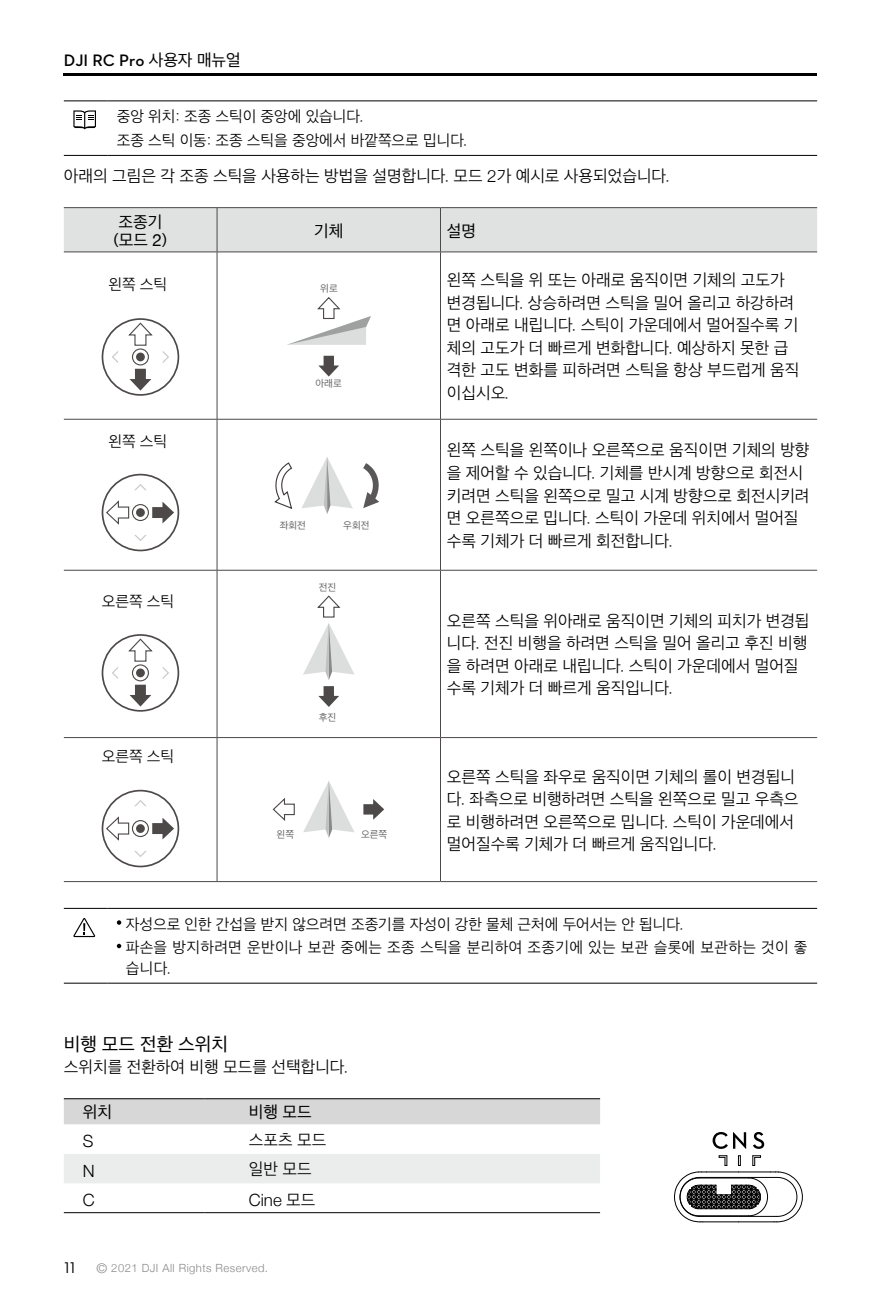
<style>
.page{position:relative;width:881px;height:1308px;background:#fff}
.page>*{position:absolute;margin:0;border:0;box-sizing:border-box;transform-origin:0 0}
.t1{font:19.12px "Apple SD Gothic Neo";color:#000}
.t2{font:300 16.88px/22.5px "Apple SD Gothic Neo";color:#000}
.t3{font:16.88px/18px "Apple SD Gothic Neo";color:#000}
.t4{font:600 16.88px "Dji";color:#000}
.t5{font:300 16.88px "Helvetica Neue";color:#000}
.t6{font:300 15.75px/23.4px "Apple SD Gothic Neo";letter-spacing:.02em;color:#000}
.t7{font:300 15.75px/23.4px "Apple SD Gothic Neo";color:#000}
.t8{font:300 15.75px "Helvetica Neue";color:#000}
.t9{font:15.75px "Dji";color:#000}
.t10{font:300 11.25px "Helvetica Neue";letter-spacing:.04em;color:#898989}
.t11{font:10.12px "Apple SD Gothic Neo";color:#656464}
.t12{font:9.67px "Helvetica Neue";color:#656464}
.t13{font:9.67px "Helvetica Neue";color:#4c4948}
.s1{font-family:"Apple SD Gothic Neo";font-weight:400}
.s2{font-family:"Helvetica Neue"}
.s3{font-family:"Apple SD Gothic Neo"}
.s4{font-size:13.5px}
</style>
<div class="page">
<hr style="left:64px;top:74px;width:752px;height:2px;background:#000">
<div style="left:64px;top:208px;width:752px;height:43px;background:#e0e1e1"></div>
<hr style="left:64px;top:207px;width:153px;height:1px;background:#4c4948">
<hr style="left:216px;top:208px;width:1px;height:44px;background:#4c4948">
<hr style="left:217px;top:207px;width:223px;height:1px;background:#4c4948">
<hr style="left:440px;top:208px;width:1px;height:44px;background:#4c4948">
<hr style="left:440px;top:207px;width:376px;height:1px;background:#4c4948">
<hr style="left:64px;top:251px;width:153px;height:1px;background:#4c4948">
<hr style="left:216px;top:252px;width:1px;height:167px;background:#4c4948">
<hr style="left:217px;top:251px;width:223px;height:1px;background:#4c4948">
<hr style="left:440px;top:252px;width:1px;height:167px;background:#4c4948">
<hr style="left:440px;top:251px;width:376px;height:1px;background:#4c4948">
<hr style="left:64px;top:419px;width:153px;height:1px;background:#4c4948">
<hr style="left:216px;top:419px;width:1px;height:151px;background:#4c4948">
<hr style="left:217px;top:419px;width:223px;height:1px;background:#4c4948">
<hr style="left:440px;top:419px;width:1px;height:151px;background:#4c4948">
<hr style="left:440px;top:419px;width:376px;height:1px;background:#4c4948">
<hr style="left:64px;top:570px;width:153px;height:1px;background:#4c4948">
<hr style="left:216px;top:570px;width:1px;height:167px;background:#4c4948">
<hr style="left:217px;top:570px;width:223px;height:1px;background:#4c4948">
<hr style="left:440px;top:570px;width:1px;height:167px;background:#4c4948">
<hr style="left:440px;top:570px;width:376px;height:1px;background:#4c4948">
<hr style="left:64px;top:737px;width:153px;height:1px;background:#4c4948">
<hr style="left:216px;top:738px;width:1px;height:143px;background:#4c4948">
<hr style="left:217px;top:737px;width:223px;height:1px;background:#4c4948">
<hr style="left:440px;top:738px;width:1px;height:143px;background:#4c4948">
<hr style="left:440px;top:737px;width:376px;height:1px;background:#4c4948">
<hr style="left:64px;top:881px;width:153px;height:1px;background:#4c4948">
<hr style="left:217px;top:881px;width:223px;height:1px;background:#4c4948">
<hr style="left:440px;top:881px;width:376px;height:1px;background:#4c4948">
<div style="left:102px;top:318px;width:77px;height:78px;border:2px solid #4c4948;border-radius:50%"></div>
<div style="left:136px;top:352px;width:9px;height:9px;background:#4c4948;border-radius:50%"></div>
<div style="left:132px;top:348px;width:17px;height:17px;border:1px solid #4c4948;border-radius:50%"></div>
<svg style="left:129px;top:369px;width:22px;height:21px"></svg>
<svg style="left:127px;top:322px;width:27px;height:24px"></svg>
<svg style="left:163px;top:351px;width:6px;height:12px"></svg>
<svg style="left:112px;top:351px;width:6px;height:12px"></svg>
<svg style="left:318px;top:356px;width:21px;height:20px"></svg>
<svg style="left:287px;top:297px;width:84px;height:48px"></svg>
<div style="left:102px;top:474px;width:77px;height:77px;border:2px solid #4c4948;border-radius:50%"></div>
<div style="left:136px;top:508px;width:9px;height:9px;background:#4c4948;border-radius:50%"></div>
<div style="left:132px;top:504px;width:17px;height:17px;border:1px solid #4c4948;border-radius:50%"></div>
<svg style="left:152px;top:501px;width:22px;height:22px"></svg>
<svg style="left:105px;top:499px;width:25px;height:27px"></svg>
<svg style="left:134px;top:484px;width:12px;height:6px"></svg>
<svg style="left:134px;top:535px;width:13px;height:6px"></svg>
<svg style="left:274px;top:462px;width:19px;height:47px"></svg>
<svg style="left:363px;top:463px;width:16px;height:45px"></svg>
<svg style="left:302px;top:457px;width:51px;height:57px"></svg>
<div style="left:102px;top:634px;width:77px;height:77px;border:2px solid #4c4948;border-radius:50%"></div>
<div style="left:136px;top:668px;width:9px;height:9px;background:#4c4948;border-radius:50%"></div>
<div style="left:132px;top:664px;width:17px;height:17px;border:1px solid #4c4948;border-radius:50%"></div>
<svg style="left:129px;top:684px;width:22px;height:22px"></svg>
<svg style="left:127px;top:637px;width:27px;height:25px"></svg>
<svg style="left:163px;top:667px;width:6px;height:12px"></svg>
<svg style="left:112px;top:667px;width:6px;height:12px"></svg>
<svg style="left:318px;top:686px;width:21px;height:21px"></svg>
<svg style="left:303px;top:595px;width:51px;height:85px"></svg>
<div style="left:102px;top:789px;width:77px;height:78px;border:2px solid #4c4948;border-radius:50%"></div>
<div style="left:136px;top:824px;width:9px;height:9px;background:#4c4948;border-radius:50%"></div>
<div style="left:132px;top:820px;width:17px;height:17px;border:1px solid #4c4948;border-radius:50%"></div>
<svg style="left:152px;top:817px;width:22px;height:22px"></svg>
<svg style="left:105px;top:815px;width:25px;height:27px"></svg>
<svg style="left:134px;top:800px;width:12px;height:6px"></svg>
<svg style="left:134px;top:851px;width:13px;height:6px"></svg>
<svg style="left:303px;top:781px;width:51px;height:57px"></svg>
<svg style="left:363px;top:799px;width:21px;height:20px"></svg>
<svg style="left:272px;top:798px;width:23px;height:23px"></svg>
<hr style="left:64px;top:908px;width:43px;height:1px;background:#000">
<hr style="left:107px;top:908px;width:709px;height:1px;background:#000">
<hr style="left:64px;top:982px;width:43px;height:1px;background:#000">
<hr style="left:107px;top:982px;width:709px;height:1px;background:#000">
<svg style="left:73px;top:918px;width:22px;height:19px"></svg>
<svg style="left:117px;top:920px;width:4px;height:4px"></svg>
<svg style="left:117px;top:943px;width:4px;height:5px"></svg>
<div style="left:64px;top:1099px;width:536px;height:25px;background:#d7d7d8"></div>
<div style="left:64px;top:1154px;width:536px;height:29px;background:#ebecec"></div>
<hr style="left:64px;top:1098px;width:140px;height:1px;background:#000">
<hr style="left:204px;top:1098px;width:396px;height:1px;background:#000">
<hr style="left:64px;top:1212px;width:140px;height:1px;background:#000">
<hr style="left:204px;top:1212px;width:396px;height:1px;background:#000">
<svg style="left:712px;top:1132px;width:33px;height:16px"></svg>
<svg style="left:753px;top:1132px;width:10px;height:16px"></svg>
<svg style="left:674px;top:1155px;width:128px;height:67px"></svg>
<hr style="left:64px;top:100px;width:43px;height:1px;background:#000">
<hr style="left:107px;top:100px;width:709px;height:1px;background:#000">
<hr style="left:64px;top:155px;width:43px;height:1px;background:#000">
<hr style="left:107px;top:155px;width:709px;height:1px;background:#000">
<svg style="left:73px;top:110px;width:23px;height:19px"></svg>
<p class="t4" style="left:64px;top:52px;width:178px">DJI RC Pro <span class="s1">사용자 매뉴얼</span></p>
<p class="t7" style="left:117px;top:106px;width:352px">중앙 위치: 조종 스틱이 중앙에 있습니다.<br>조종 스틱 이동: 조종 스틱을 중앙에서 바깥쪽으로 밉니다.</p>
<p class="t2" style="left:64px;top:166px;width:607px">아래의 그림은 각 조종 스틱을 사용하는 방법을 설명합니다. 모드 <span class="s2">2</span>가 예시로 사용되었습니다.</p>
<p class="t3" style="left:113px;top:213px;width:55px">조종기 (모드 <span class="s2">2</span>)</p>
<p class="t3" style="left:314px;top:222px;width:31px">기체</p>
<p class="t3" style="left:446px;top:222px;width:31px">설명</p>
<p class="t8" style="left:105px;top:275px;width:65px">Left Stick</p>
<p class="t13" style="left:322px;top:282px;width:15px">UP</p>
<p class="t2" style="left:446px;top:270px;width:354px">왼쪽 스틱을 위 또는 아래로 움직이면 기체의 고도가 변경됩니다. 상승하려면 스틱을 밀어 올리고 하강하려 면 아래로 내립니다. 스틱이 가운데에서 멀어질수록 기 체의 고도가 더 빠르게 변화합니다. 예상하지 못한 급 격한 고도 변화를 피하려면 스틱을 항상 부드럽게 움직 이십시오.</p>
<p class="t7" style="left:108px;top:274px;width:60px">왼쪽 스틱</p>
<p class="t11" style="left:320px;top:283px;width:19px">위로</p>
<p class="t11" style="left:315px;top:378px;width:28px">아래로</p>
<p class="t12" style="left:316px;top:377px;width:27px">Down</p>
<p class="t7" style="left:108px;top:431px;width:60px">왼쪽 스틱</p>
<p class="t8" style="left:108px;top:428px;width:65px">Left Stick</p>
<p class="t7" style="left:102px;top:590px;width:74px">오른쪽 스틱</p>
<p class="t8" style="left:104px;top:589px;width:75px">Right Stick</p>
<p class="t7" style="left:102px;top:745px;width:74px">오른쪽 스틱</p>
<p class="t8" style="left:103px;top:744px;width:75px">Right Stick</p>
<p class="t11" style="left:279px;top:519px;width:28px">좌회전</p>
<p class="t11" style="left:343px;top:519px;width:28px">우회전</p>
<p class="t12" style="left:264px;top:521px;width:40px">Turn Left</p>
<p class="t11" style="left:318px;top:582px;width:19px">전진</p>
<p class="t12" style="left:311px;top:580px;width:37px">Forward</p>
<p class="t11" style="left:318px;top:712px;width:19px">후진</p>
<p class="t11" style="left:276px;top:828px;width:19px">왼쪽</p>
<p class="t11" style="left:361px;top:828px;width:28px">오른쪽</p>
<p class="t12" style="left:275px;top:827px;width:18px">Left</p>
<p class="t12" style="left:362px;top:827px;width:24px">Right</p>
<p class="t2" style="left:446px;top:440px;width:364px">왼쪽 스틱을 왼쪽이나 오른쪽으로 움직이면 기체의 방향 을 제어할 수 있습니다. 기체를 반시계 방향으로 회전시 키려면 스틱을 왼쪽으로 밀고 시계 방향으로 회전시키려 면 오른쪽으로 밉니다. 스틱이 가운데 위치에서 멀어질 수록 기체가 더 빠르게 회전합니다.</p>
<p class="t2" style="left:446px;top:610px;width:364px">오른쪽 스틱을 위아래로 움직이면 기체의 피치가 변경됩 니다. 전진 비행을 하려면 스틱을 밀어 올리고 후진 비행 을 하려면 아래로 내립니다. 스틱이 가운데에서 멀어질 수록 기체가 더 빠르게 움직입니다.</p>
<p class="t2" style="left:446px;top:766px;width:353px">오른쪽 스틱을 좌우로 움직이면 기체의 롤이 변경됩니 다. 좌측으로 비행하려면 스틱을 왼쪽으로 밀고 우측으 로 비행하려면 오른쪽으로 밉니다. 스틱이 가운데에서 멀어질수록 기체가 더 빠르게 움직입니다.</p>
<p class="t6" style="left:126px;top:913px;width:683px">자성으로 인한 간섭을 받지 않으려면 조종기를 자성이 강한 물체 근처에 두어서는 안 됩니다.<br>파손을 방지하려면 운반이나 보관 중에는 조종 스틱을 분리하여 조종기에 있는 보관 슬롯에 보관하는 것이 좋</p>
<p class="t7" style="left:126px;top:957px;width:47px">습니다.</p>
<p class="t1" style="left:64px;top:1033px;width:165px">비행 모드 전환 스위치</p>
<p class="t2" style="left:64px;top:1057px;width:286px">스위치를 전환하여 비행 모드를 선택합니다.</p>
<p class="t3" style="left:83px;top:1103px;width:31px">위치</p>
<p class="t3" style="left:249px;top:1103px;width:64px">비행 모드</p>
<p class="t5" style="left:83px;top:1127px;width:12px">S</p>
<p class="t2" style="left:249px;top:1129px;width:79px">스포츠 모드</p>
<p class="t5" style="left:83px;top:1157px;width:13px">N</p>
<p class="t2" style="left:249px;top:1158px;width:64px">일반 모드</p>
<p class="t5" style="left:83px;top:1186px;width:13px">C</p>
<p class="t5" style="left:249px;top:1186px;width:68px">Cine <span class="s3">모드</span></p>
<p class="t9" style="left:64px;top:1259px;width:12px">11</p>
<p class="t10" style="left:96px;top:1259px;width:173px"><span class="s4">©</span> 2021 DJI All Rights Reserved.</p>
</div>
